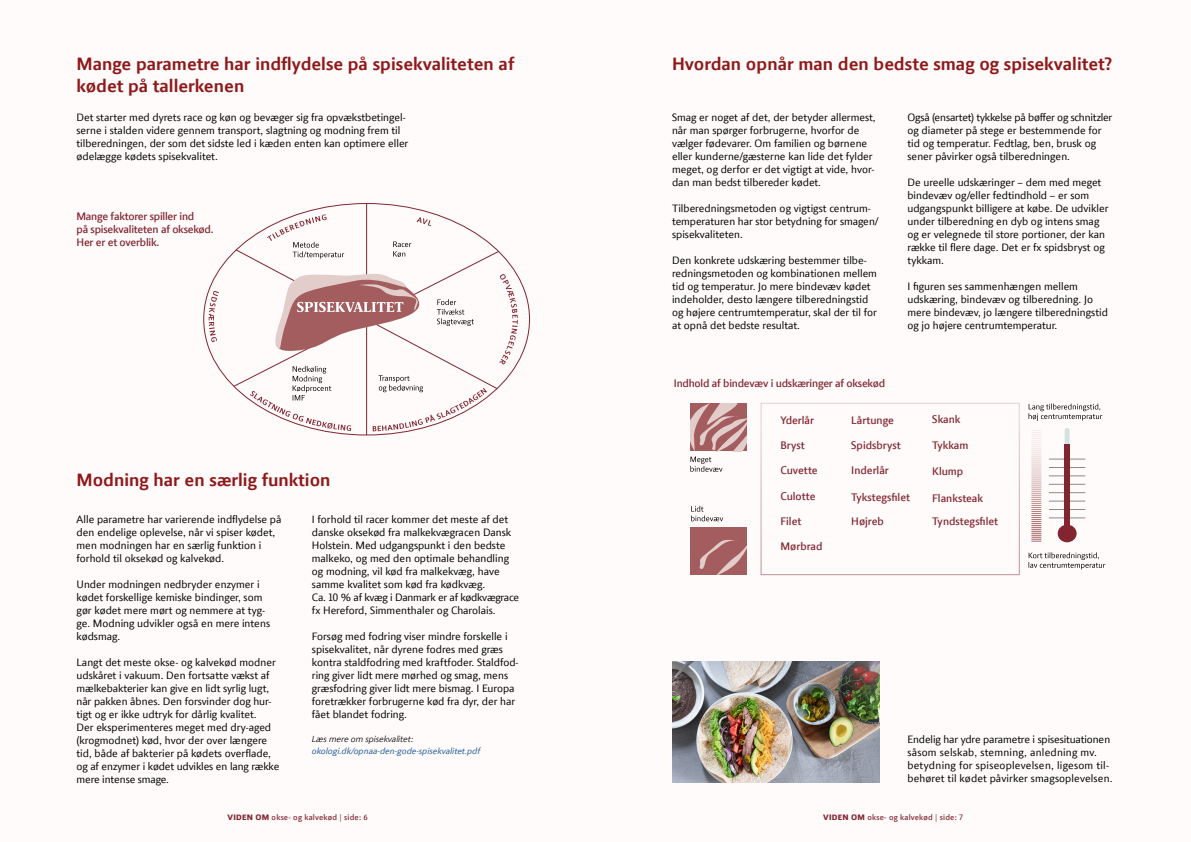
<style>
.page{position:relative;width:1191px;height:842px;background:#fff}
.page>*{position:absolute;margin:0;border:0;box-sizing:border-box;transform-origin:0 0}
.t1{font:700 18px/21.6px "LF Press Sans Offc";color:#8f181a}
.t2{font:500 11px/13px "LF Press Sans Offc";color:#000}
.t3{font:700 11px/13.2px "LF Press Sans Offc d";letter-spacing:-.005em;color:#822531}
.t4{font:italic 500 9px "LF Press Sans Offc";color:#275b9b}
.t5{font:italic 9px "LF Press Sans Offc";color:#000}
.t6{font:700 8px "LF Press Sans Offc d";letter-spacing:.025em;color:#822531}
.s1{font-family:"LF Press Sans Offc";font-weight:900}
</style>
<div class="page">
<div style="left:0;top:0;width:604px;height:842px;background:#fefbfa"></div>
<div style="left:587px;top:0;width:604px;height:842px;background:#fefbfa"></div>
<hr style="left:366px;top:204px;width:1px;height:231px;background:#822531">
<svg style="left:209px;top:214px;width:309px;height:217px"></svg>
<svg style="left:690px;top:403px;width:56px;height:48px;background:#bd8a8b"></svg>
<div style="left:690px;top:527px;width:56px;height:48px;background:#a45d5f"></div>
<svg style="left:699px;top:539px;width:47px;height:36px"></svg>
<hr style="left:1049px;top:459px;width:36px;height:1px;background:#878787">
<hr style="left:1049px;top:467px;width:36px;height:1px;background:#878787">
<hr style="left:1049px;top:476px;width:36px;height:1px;background:#878787">
<hr style="left:1049px;top:484px;width:36px;height:1px;background:#878787">
<hr style="left:1049px;top:492px;width:36px;height:1px;background:#878787">
<hr style="left:1049px;top:501px;width:36px;height:1px;background:#878787">
<hr style="left:1049px;top:509px;width:36px;height:1px;background:#878787">
<hr style="left:1049px;top:518px;width:36px;height:1px;background:#878787">
<div style="left:1064px;top:428px;width:5px;height:102px;background:#d5e2e3;border-radius:2px"></div>
<div style="left:1064px;top:444px;width:5px;height:86px;background:#822531"></div>
<div style="left:1057px;top:525px;width:19px;height:17px;background:#822531;border-radius:50%"></div>
<svg style="left:1031px;top:430px;width:10px;height:112px"></svg>
<svg style="left:691px;top:506px;width:32px;height:15px"></svg>
<svg style="left:690px;top:457px;width:32px;height:15px"></svg>
<svg style="left:1028px;top:552px;width:77px;height:17px"></svg>
<svg style="left:1028px;top:404px;width:74px;height:17px"></svg>
<img style="left:672px;top:661px;width:207px;height:121px">
<h1 class="t1" style="left:77px;top:53px;width:439px">Mange parametre har indflydelse på spisekvaliteten af kødet på tallerkenen</h1>
<p class="t2" style="left:77px;top:111px;width:333px">Det starter med dyrets race og køn og bevæger sig fra opvækstbetingel&shy;serne i stalden videre gennem transport, slagtning og modning frem til tilberedningen, der som det sidste led i kæden enten kan optimere eller ødelægge kødets spisekvalitet.</p>
<p class="t3" style="left:77px;top:209px;width:139px">Mange faktorer spiller ind<br>på spisekvaliteten af oksekød.<br>Her er et overblik.</p>
<h1 class="t1" style="left:77px;top:469px;width:255px">Modning har en særlig funktion</h1>
<p class="t2" style="left:77px;top:512px;width:206px">Alle parametre har varierende indflydelse på den endelige oplevelse, når vi spiser kødet, men modningen har en særlig funktion i forhold til oksekød og kalvekød.</p>
<p class="t2" style="left:77px;top:577px;width:195px">Under modningen nedbryder enzymer i kødet forskellige kemiske bindinger, som gør kødet mere mørt og nemmere at tyg&shy;ge. Modning udvikler også en mere intens kødsmag.</p>
<p class="t2" style="left:77px;top:655px;width:204px">Langt det meste okse- og kalvekød modner udskåret i vakuum. Den fortsatte vækst af mælkebakterier kan give en lidt syrlig lugt, når pakken åbnes. Den forsvinder dog hur&shy;tigt og er ikke udtryk for dårlig kvalitet.<br>Der eksperimenteres meget med dry-aged (krogmodnet) kød, hvor der over længere tid, både af bakterier på kødets overflade, og af enzymer i kødet udvikles en lang række mere intense smage.</p>
<p class="t2" style="left:312px;top:512px;width:208px">I forhold til racer kommer det meste af det danske oksekød fra malkekvægracen Dansk Holstein. Med udgangspunkt i den bedste malkeko, og med den optimale behandling og modning, vil kød fra malkekvæg, have samme kvalitet som kød fra kødkvæg.<br>Ca. 10 % af kvæg i Danmark er af kødkvægrace fx Hereford, Simmenthaler og Charolais.</p>
<p class="t2" style="left:312px;top:629px;width:208px">Forsøg med fodring viser mindre forskelle i spisekvalitet, når dyrene fodres med græs kontra staldfodring med kraftfoder. Staldfod&shy;ring giver lidt mere mørhed og smag, mens græsfodring giver lidt mere bismag. I Europa foretrækker forbrugerne kød fra dyr, der har fået blandet fodring.</p>
<p class="t5" style="left:312px;top:733px;width:103px">Læs mere om spisekvalitet:</p>
<p class="t4" style="left:312px;top:745px;width:170px">okologi.dk/opnaa-den-gode-spisekvalitet.pdf</p>
<h1 class="t1" style="left:672px;top:53px;width:442px">Hvordan opnår man den bedste smag og spisekvalitet?</h1>
<p class="t2" style="left:672px;top:111px;width:205px">Smag er noget af det, der betyder allermest, når man spørger forbrugerne, hvorfor de vælger fødevarer. Om familien og børnene eller kunderne/gæsterne kan lide det fylder meget, og derfor er det vigtigt at vide, hvor&shy;dan man bedst tilbereder kødet.</p>
<p class="t2" style="left:672px;top:202px;width:208px">Tilberedningsmetoden og vigtigst centrum&shy;temperaturen har stor betydning for smagen/ spisekvaliteten.</p>
<p class="t2" style="left:672px;top:254px;width:206px">Den konkrete udskæring bestemmer tilbe&shy;redningsmetoden og kombinationen mellem tid og temperatur. Jo mere bindevæv kødet indeholder, desto længere tilberedningstid og højere centrumtemperatur, skal der til for at opnå det bedste resultat.</p>
<p class="t2" style="left:907px;top:111px;width:206px">Også (ensartet) tykkelse på bøffer og schnitzler og diameter på stege er bestemmende for tid og temperatur. Fedtlag, ben, brusk og sener påvirker også tilberedningen.</p>
<p class="t2" style="left:907px;top:176px;width:202px">De ureelle udskæringer – dem med meget bindevæv og/eller fedtindhold – er som udgangspunkt billigere at købe. De udvikler under tilberedning en dyb og intens smag og er velegnede til store portioner, der kan række til flere dage. Det er fx spidsbryst og tykkam.</p>
<p class="t2" style="left:907px;top:280px;width:202px">I figuren ses sammenhængen mellem udskæring, bindevæv og tilberedning. Jo mere bindevæv, jo længere tilberedningstid og jo højere centrumtemperatur.</p>
<p class="t3" style="left:674px;top:376px;width:213px">Indhold af bindevæv i udskæringer af oksekød</p>
<p class="t3" style="left:780px;top:414px;width:35px">Yderlår</p>
<p class="t3" style="left:851px;top:414px;width:44px">Lårtunge</p>
<p class="t3" style="left:932px;top:412px;width:30px">Skank</p>
<p class="t3" style="left:780px;top:439px;width:26px">Bryst</p>
<p class="t3" style="left:851px;top:439px;width:51px">Spidsbryst</p>
<p class="t3" style="left:932px;top:439px;width:38px">Tykkam</p>
<p class="t3" style="left:780px;top:464px;width:39px">Cuvette</p>
<p class="t3" style="left:851px;top:464px;width:39px">Inderlår</p>
<p class="t3" style="left:932px;top:465px;width:33px">Klump</p>
<p class="t3" style="left:780px;top:489px;width:37px">Culotte</p>
<p class="t3" style="left:851px;top:490px;width:60px">Tykstegsfilet</p>
<p class="t3" style="left:932px;top:491px;width:52px">Flanksteak</p>
<p class="t3" style="left:780px;top:514px;width:22px">Filet</p>
<p class="t3" style="left:851px;top:514px;width:34px">Højreb</p>
<p class="t3" style="left:932px;top:514px;width:67px">Tyndstegsfilet</p>
<p class="t3" style="left:780px;top:539px;width:43px">Mørbrad</p>
<p class="t2" style="left:907px;top:732px;width:207px">Endelig har ydre parametre i spisesituationen såsom selskab, stemning, anledning mv. betydning for spiseoplevelsen, ligesom til&shy;behøret til kødet påvirker smagsoplevelsen.</p>
<p class="t6" style="left:228px;top:812px;width:142px"><span class="s1">VIDEN OM</span> okse- og kalvekød | side: 6</p>
<p class="t6" style="left:823px;top:812px;width:141px"><span class="s1">VIDEN OM</span> okse- og kalvekød | side: 7</p>
</div>
